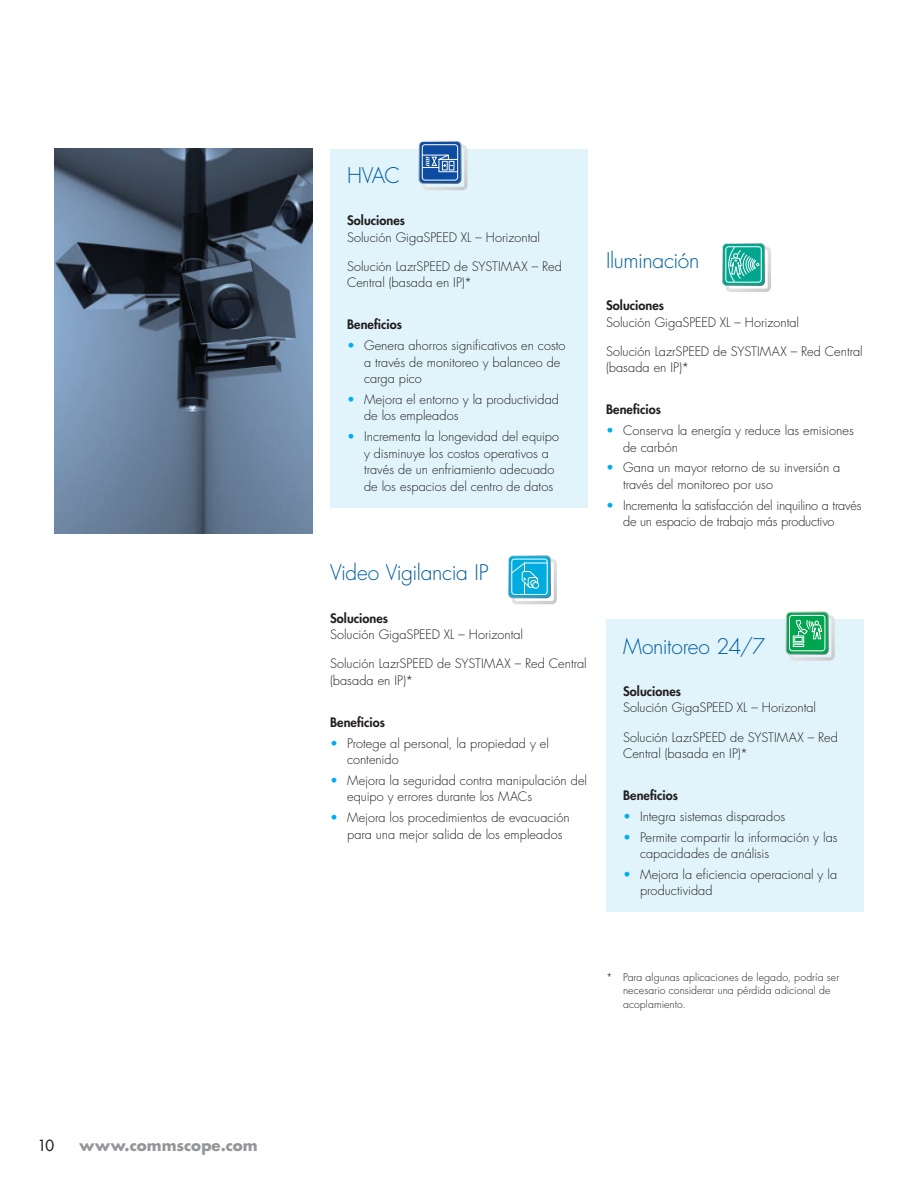
<style>
.page{position:relative;width:918px;height:1188px;background:#fff}
.page>*{position:absolute;margin:0;border:0;box-sizing:border-box;transform-origin:0 0}
.t1{font:300 21px "Futura Std";letter-spacing:-.02em;color:#005d9c}
.t2{font:700 15px "Futura Std";letter-spacing:.005em;color:#939598}
.t3{font:500 15px "Futura Std";color:#231f20}
.t4{font:300 12.75px/16.5px "Futura Std";color:#231f20}
.t5{font:800 12.75px "Futura Std";letter-spacing:.005em;color:#231f20}
.t6{font:300 10.5px/13.5px "Futura Std";letter-spacing:.005em;color:#231f20}
.s1{color:#00aeef}
</style>
<div class="page">
<div style="left:330px;top:149px;width:258px;height:359px;background:#e1f4fc"></div>
<div style="left:606px;top:620px;width:258px;height:292px;background:#e1f4fc"></div>
<img style="left:54px;top:149px;width:258px;height:385px">
<svg style="left:418px;top:141px;width:50px;height:49px;background:#6e93c1"></svg>
<svg style="left:722px;top:243px;width:49px;height:49px;background:#6bc4b7"></svg>
<svg style="left:786px;top:611px;width:49px;height:50px;background:#6ac397"></svg>
<svg style="left:508px;top:555px;width:49px;height:49px;background:#61c4e0"></svg>
<p class="t3" style="left:38px;top:1136px;width:18px">10</p>
<p class="t2" style="left:80px;top:1135px;width:180px">www.commscope.com</p>
<h1 class="t1" style="left:347px;top:163px;width:55px">HVAC</h1>
<p class="t5" style="left:347px;top:212px;width:60px">Soluciones</p>
<p class="t4" style="left:347px;top:229px;width:195px">Solución GigaSPEED XL – Horizontal</p>
<p class="t4" style="left:347px;top:258px;width:216px">Solución LazrSPEED de SYSTIMAX – Red<br>Central (basada en IP)*</p>
<p class="t5" style="left:347px;top:317px;width:56px">Beneficios</p>
<p class="t4" style="left:364px;top:338px;width:203px;text-indent:-17px"><span class="s1">•</span> Genera ahorros significativos en costo a través de monitoreo y balanceo de carga pico</p>
<p class="t4" style="left:364px;top:391px;width:197px;text-indent:-17px"><span class="s1">•</span> Mejora el entorno y la productividad de los empleados</p>
<p class="t4" style="left:364px;top:429px;width:197px;text-indent:-17px"><span class="s1">•</span> Incrementa la longevidad del equipo y disminuye los costos operativos a través de un enfriamiento adecuado de los espacios del centro de datos</p>
<h1 class="t1" style="left:330px;top:560px;width:160px">Video Vigilancia IP</h1>
<p class="t5" style="left:330px;top:610px;width:60px">Soluciones</p>
<p class="t4" style="left:330px;top:626px;width:195px">Solución GigaSPEED XL – Horizontal</p>
<p class="t4" style="left:330px;top:656px;width:258px">Solución LazrSPEED de SYSTIMAX – Red Central (basada en IP)*</p>
<p class="t5" style="left:330px;top:714px;width:56px">Beneficios</p>
<p class="t4" style="left:347px;top:735px;width:203px;text-indent:-17px"><span class="s1">•</span> Protege al personal, la propiedad y el contenido</p>
<p class="t4" style="left:347px;top:772px;width:242px;text-indent:-17px"><span class="s1">•</span> Mejora la seguridad contra manipulación del equipo y errores durante los MACs</p>
<p class="t4" style="left:347px;top:810px;width:224px;text-indent:-17px"><span class="s1">•</span> Mejora los procedimientos de evacuación para una mejor salida de los empleados</p>
<h1 class="t1" style="left:606px;top:248px;width:95px">Iluminación</h1>
<p class="t5" style="left:606px;top:297px;width:60px">Soluciones</p>
<p class="t4" style="left:606px;top:314px;width:195px">Solución GigaSPEED XL – Horizontal</p>
<p class="t4" style="left:606px;top:343px;width:258px">Solución LazrSPEED de SYSTIMAX – Red Central (basada en IP)*</p>
<p class="t5" style="left:606px;top:402px;width:56px">Beneficios</p>
<p class="t4" style="left:623px;top:423px;width:232px;text-indent:-17px"><span class="s1">•</span> Conserva la energía y reduce las emisiones de carbón</p>
<p class="t4" style="left:623px;top:460px;width:219px;text-indent:-17px"><span class="s1">•</span> Gana un mayor retorno de su inversión a través del monitoreo por uso</p>
<p class="t4" style="left:623px;top:497px;width:240px;text-indent:-17px"><span class="s1">•</span> Incrementa la satisfacción del inquilino a través de un espacio de trabajo más productivo</p>
<h1 class="t1" style="left:623px;top:633px;width:144px">Monitoreo 24/7</h1>
<p class="t5" style="left:623px;top:683px;width:60px">Soluciones</p>
<p class="t4" style="left:623px;top:700px;width:195px">Solución GigaSPEED XL – Horizontal</p>
<p class="t4" style="left:623px;top:729px;width:216px">Solución LazrSPEED de SYSTIMAX – Red<br>Central (basada en IP)*</p>
<p class="t5" style="left:623px;top:787px;width:56px">Beneficios</p>
<p class="t4" style="left:623px;top:808px;width:164px"><span class="s1">•</span> Integra sistemas disparados</p>
<p class="t4" style="left:640px;top:829px;width:199px;text-indent:-17px"><span class="s1">•</span> Permite compartir la información y las capacidades de análisis</p>
<p class="t4" style="left:640px;top:866px;width:199px;text-indent:-17px"><span class="s1">•</span> Mejora la eficiencia operacional y la productividad</p>
<p class="t6" style="left:623px;top:970px;width:218px;text-indent:-17px">* Para algunas aplicaciones de legado, podría ser necesario considerar una pérdida adicional de acoplamiento.</p>
</div>
